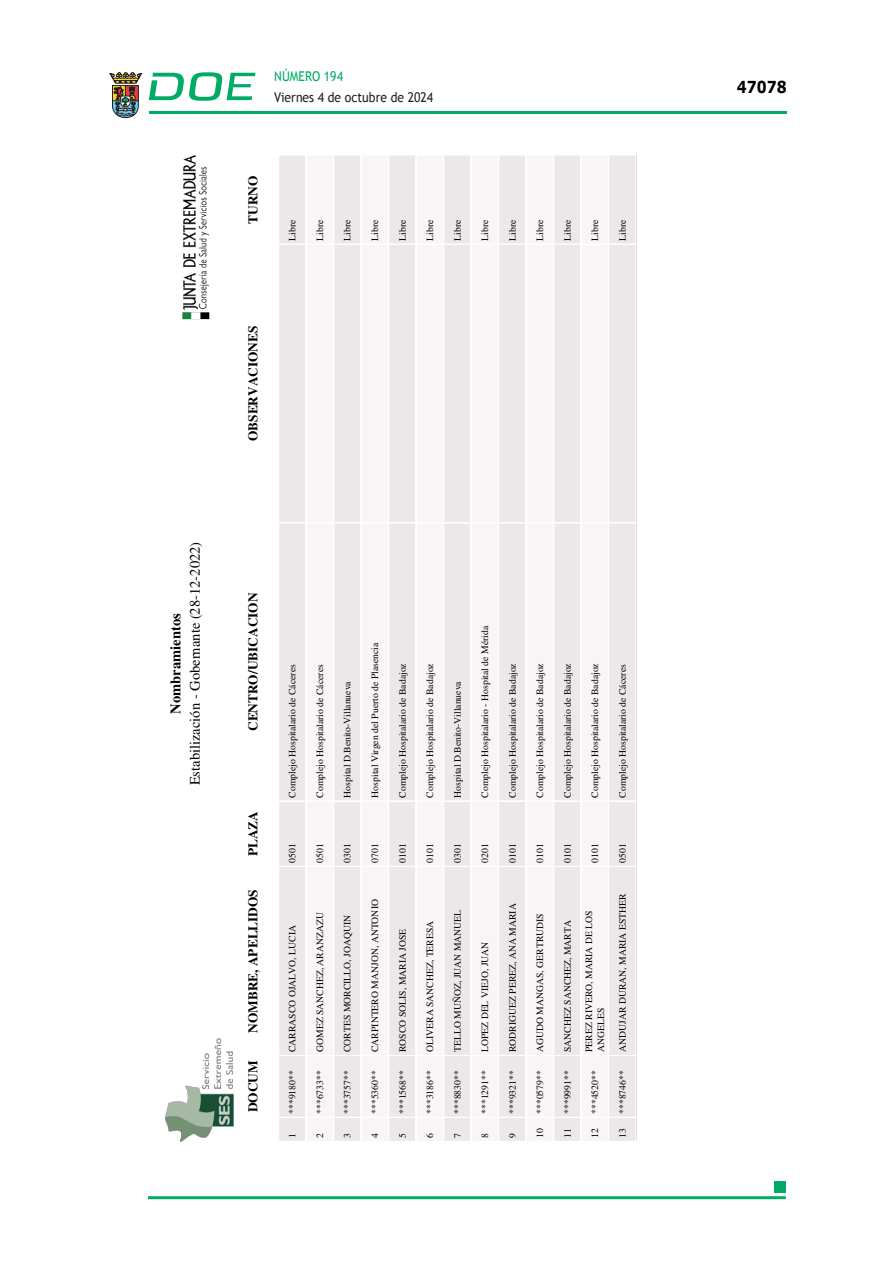
<style>
.page{position:relative;width:893px;height:1263px;background:#fff}
.page>*{position:absolute;margin:0;border:0;box-sizing:border-box;transform-origin:0 0}
.t1{font:700 16.5px "Verdana";color:#000;scale:.85 1}
.t2{font:14.55px/19.4px "PDFA Times";color:#000;text-align:center}
.t3{font:13.5px "Trebuchet MS";color:#231f20;scale:.9 1}
.t4{font:13.5px "Trebuchet MS";color:#00ab67;scale:.9 1}
.t5{font:700 13.35px "PDFA Times";color:#000}
.t6{font:9.75px/12.1px "PDFA Times";color:#000}
.s1{font-weight:700}
</style>
<div class="page">
<hr style="left:149px;top:111px;width:638px;height:3px;background:#00ab66">
<svg style="left:109px;top:72px;width:33px;height:46px"></svg>
<svg style="left:149px;top:72px;width:106px;height:29px"></svg>
<hr style="left:148px;top:1196px;width:638px;height:3px;background:#00ab66">
<div style="left:775px;top:1181px;width:11px;height:11px;background:#00ab66"></div>
<img style="left:165px;top:1038px;width:69px;height:103px">
<img style="left:182px;top:155px;width:28px;height:165px">
<div style="left:278px;top:1117px;width:29px;height:25px;border:1px solid #fff"></div>
<div style="left:333px;top:1117px;width:29px;height:25px;border:1px solid #fff"></div>
<div style="left:388px;top:1117px;width:29px;height:25px;border:1px solid #fff"></div>
<div style="left:443px;top:1117px;width:29px;height:25px;border:1px solid #fff"></div>
<div style="left:498px;top:1117px;width:29px;height:25px;border:1px solid #fff"></div>
<div style="left:553px;top:1117px;width:29px;height:25px;border:1px solid #fff"></div>
<div style="left:608px;top:1117px;width:29px;height:25px;border:1px solid #fff"></div>
<div style="left:279px;top:155px;width:358px;height:985px;background:#f1edee"></div>
<p class="t2" style="left:166px;top:785px;width:245px;rotate:-90deg"><span class="s1">Nombramientos<br></span>Estabilización - Gobernante (28-12-2022)</p>
<h3 class="t4" style="left:274px;top:68px;width:78px">NÚMERO 194</h3>
<h3 class="t3" style="left:274px;top:89px;width:178px">Viernes 4 de octubre de 2024</h3>
<p class="t5" style="left:245px;top:224px;width:50px;rotate:-90deg">TURNO</p>
<p class="t6" style="left:286px;top:241px;width:23px;rotate:-90deg">Libre</p>
<p class="t6" style="left:314px;top:241px;width:23px;rotate:-90deg">Libre</p>
<p class="t6" style="left:341px;top:241px;width:23px;rotate:-90deg">Libre</p>
<p class="t6" style="left:369px;top:241px;width:23px;rotate:-90deg">Libre</p>
<p class="t6" style="left:396px;top:241px;width:23px;rotate:-90deg">Libre</p>
<p class="t6" style="left:424px;top:241px;width:23px;rotate:-90deg">Libre</p>
<p class="t6" style="left:451px;top:241px;width:23px;rotate:-90deg">Libre</p>
<p class="t6" style="left:479px;top:241px;width:23px;rotate:-90deg">Libre</p>
<p class="t6" style="left:506px;top:241px;width:23px;rotate:-90deg">Libre</p>
<p class="t6" style="left:534px;top:241px;width:23px;rotate:-90deg">Libre</p>
<p class="t6" style="left:561px;top:241px;width:23px;rotate:-90deg">Libre</p>
<p class="t6" style="left:589px;top:241px;width:23px;rotate:-90deg">Libre</p>
<p class="t6" style="left:616px;top:241px;width:23px;rotate:-90deg">Libre</p>
<p class="t5" style="left:245px;top:441px;width:117px;rotate:-90deg">OBSERVACIONES</p>
<p class="t5" style="left:245px;top:731px;width:140px;rotate:-90deg">CENTRO/UBICACION</p>
<p class="t5" style="left:245px;top:856px;width:47px;rotate:-90deg">PLAZA</p>
<p class="t5" style="left:245px;top:1033px;width:145px;rotate:-90deg">NOMBRE, APELLIDOS</p>
<p class="t5" style="left:245px;top:1133px;width:74px;rotate:-90deg"># DOCUM</p>
<p class="t6" style="left:286px;top:798px;width:135px;rotate:-90deg">Complejo Hospitalario de Cáceres</p>
<p class="t6" style="left:314px;top:798px;width:135px;rotate:-90deg">Complejo Hospitalario de Cáceres</p>
<p class="t6" style="left:341px;top:798px;width:118px;rotate:-90deg">Hospital D.Benito-Villanueva</p>
<p class="t6" style="left:369px;top:798px;width:156px;rotate:-90deg">Hospital Virgen del Puerto de Plasencia</p>
<p class="t6" style="left:396px;top:798px;width:136px;rotate:-90deg">Complejo Hospitalario de Badajoz</p>
<p class="t6" style="left:424px;top:798px;width:136px;rotate:-90deg">Complejo Hospitalario de Badajoz</p>
<p class="t6" style="left:451px;top:798px;width:118px;rotate:-90deg">Hospital D.Benito-Villanueva</p>
<p class="t6" style="left:479px;top:798px;width:173px;rotate:-90deg">Complejo Hospitalario - Hospital de Mérida</p>
<p class="t6" style="left:506px;top:798px;width:136px;rotate:-90deg">Complejo Hospitalario de Badajoz</p>
<p class="t6" style="left:534px;top:798px;width:136px;rotate:-90deg">Complejo Hospitalario de Badajoz</p>
<p class="t6" style="left:561px;top:798px;width:136px;rotate:-90deg">Complejo Hospitalario de Badajoz</p>
<p class="t6" style="left:589px;top:798px;width:136px;rotate:-90deg">Complejo Hospitalario de Badajoz</p>
<p class="t6" style="left:616px;top:798px;width:135px;rotate:-90deg">Complejo Hospitalario de Cáceres</p>
<p class="t6" style="left:286px;top:863px;width:21px;rotate:-90deg">0501</p>
<p class="t6" style="left:314px;top:863px;width:21px;rotate:-90deg">0501</p>
<p class="t6" style="left:341px;top:863px;width:21px;rotate:-90deg">0301</p>
<p class="t6" style="left:369px;top:863px;width:21px;rotate:-90deg">0701</p>
<p class="t6" style="left:396px;top:863px;width:21px;rotate:-90deg">0101</p>
<p class="t6" style="left:424px;top:863px;width:21px;rotate:-90deg">0101</p>
<p class="t6" style="left:451px;top:863px;width:21px;rotate:-90deg">0301</p>
<p class="t6" style="left:479px;top:863px;width:21px;rotate:-90deg">0201</p>
<p class="t6" style="left:506px;top:863px;width:21px;rotate:-90deg">0101</p>
<p class="t6" style="left:534px;top:863px;width:21px;rotate:-90deg">0101</p>
<p class="t6" style="left:561px;top:863px;width:21px;rotate:-90deg">0101</p>
<p class="t6" style="left:589px;top:863px;width:21px;rotate:-90deg">0101</p>
<p class="t6" style="left:616px;top:863px;width:21px;rotate:-90deg">0501</p>
<p class="t6" style="left:286px;top:1052px;width:128px;rotate:-90deg">CARRASCO OJALVO, LUCIA</p>
<p class="t6" style="left:314px;top:1052px;width:141px;rotate:-90deg">GOMEZ SANCHEZ, ARANZAZU</p>
<p class="t6" style="left:341px;top:1052px;width:139px;rotate:-90deg">CORTES MORCILLO, JOAQUIN</p>
<p class="t6" style="left:369px;top:1052px;width:154px;rotate:-90deg">CARPINTERO MANJON, ANTONIO</p>
<p class="t6" style="left:396px;top:1052px;width:125px;rotate:-90deg">ROSCO SOLIS, MARIA JOSE</p>
<p class="t6" style="left:424px;top:1052px;width:133px;rotate:-90deg">OLIVERA SANCHEZ, TERESA</p>
<p class="t6" style="left:451px;top:1052px;width:144px;rotate:-90deg">TELLO MUÑOZ, JUAN MANUEL</p>
<p class="t6" style="left:479px;top:1052px;width:112px;rotate:-90deg">LOPEZ DEL VIEJO, JUAN</p>
<p class="t6" style="left:506px;top:1052px;width:150px;rotate:-90deg">RODRIGUEZ PEREZ, ANA MARIA</p>
<p class="t6" style="left:534px;top:1052px;width:140px;rotate:-90deg">AGUDO MANGAS, GERTRUDIS</p>
<p class="t6" style="left:561px;top:1052px;width:133px;rotate:-90deg">SANCHEZ SANCHEZ, MARTA</p>
<p class="t6" style="left:583px;top:1052px;width:143px;rotate:-90deg">PEREZ RIVERO, MARIA DE LOS<br>ANGELES</p>
<p class="t6" style="left:616px;top:1052px;width:160px;rotate:-90deg">ANDUJAR DURAN, MARIA ESTHER</p>
<p class="t6" style="left:286px;top:1114px;width:45px;rotate:-90deg">***9180**</p>
<p class="t6" style="left:314px;top:1114px;width:45px;rotate:-90deg">***6733**</p>
<p class="t6" style="left:341px;top:1114px;width:45px;rotate:-90deg">***3757**</p>
<p class="t6" style="left:369px;top:1114px;width:45px;rotate:-90deg">***5360**</p>
<p class="t6" style="left:396px;top:1114px;width:45px;rotate:-90deg">***1568**</p>
<p class="t6" style="left:424px;top:1114px;width:45px;rotate:-90deg">***3186**</p>
<p class="t6" style="left:451px;top:1114px;width:45px;rotate:-90deg">***8830**</p>
<p class="t6" style="left:479px;top:1114px;width:45px;rotate:-90deg">***1291**</p>
<p class="t6" style="left:506px;top:1114px;width:45px;rotate:-90deg">***9321**</p>
<p class="t6" style="left:534px;top:1114px;width:45px;rotate:-90deg">***0579**</p>
<p class="t6" style="left:561px;top:1114px;width:45px;rotate:-90deg">***9991**</p>
<p class="t6" style="left:589px;top:1114px;width:45px;rotate:-90deg">***4520**</p>
<p class="t6" style="left:616px;top:1114px;width:45px;rotate:-90deg">***8746**</p>
<p class="t6" style="left:286px;top:1138px;width:6px;rotate:-90deg">1</p>
<p class="t6" style="left:314px;top:1138px;width:6px;rotate:-90deg">2</p>
<p class="t6" style="left:341px;top:1138px;width:6px;rotate:-90deg">3</p>
<p class="t6" style="left:369px;top:1138px;width:6px;rotate:-90deg">4</p>
<p class="t6" style="left:396px;top:1138px;width:6px;rotate:-90deg">5</p>
<p class="t6" style="left:424px;top:1138px;width:6px;rotate:-90deg">6</p>
<p class="t6" style="left:451px;top:1138px;width:6px;rotate:-90deg">7</p>
<p class="t6" style="left:479px;top:1138px;width:6px;rotate:-90deg">8</p>
<p class="t6" style="left:506px;top:1138px;width:6px;rotate:-90deg">9</p>
<p class="t6" style="left:534px;top:1138px;width:11px;rotate:-90deg">10</p>
<p class="t6" style="left:561px;top:1138px;width:11px;rotate:-90deg">11</p>
<p class="t6" style="left:589px;top:1138px;width:11px;rotate:-90deg">12</p>
<p class="t6" style="left:616px;top:1138px;width:11px;rotate:-90deg">13</p>
<h1 class="t1" style="left:737px;top:76px;width:60px">47078</h1>
</div>
